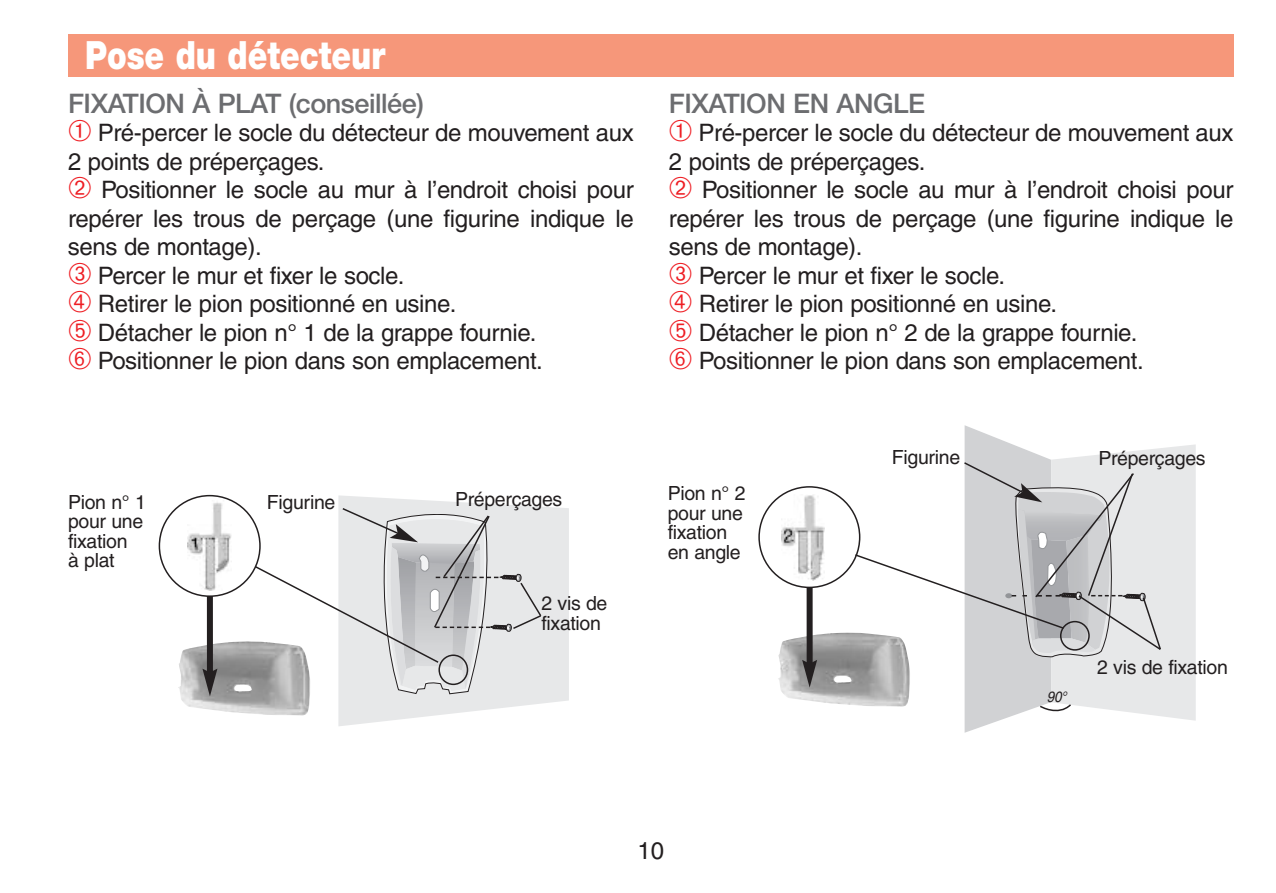
<style>
.page{position:relative;width:1276px;height:893px;background:#fff}
.page>*{position:absolute;margin:0;border:0;box-sizing:border-box;transform-origin:0 0}
.t1{font:900 39px "Helvetica Neue";color:#fff;scale:.8 1}
.t2{font:500 27px "Helvetica Neue";letter-spacing:-.015em;color:#6c6d70}
.t3{font:24px/28.5px "Helvetica";letter-spacing:-.015em;color:#231f20}
.t4{font:19.5px/19.5px "Helvetica";letter-spacing:-.015em;color:#231f20}
.t5{font:italic 15px "Helvetica";color:#231f20;scale:.9 1}
.s1{color:#ee1d23}
</style>
<div class="page">
<img style="left:782px;top:494px;width:42px;height:86px">
<div style="left:758px;top:486px;width:102px;height:102px;border:3px solid #231f20;border-radius:50%"></div>
<img style="left:778px;top:633px;width:75px;height:72px">
<div style="left:806px;top:587px;width:6px;height:78px;background:#231f20"></div>
<svg style="left:802px;top:660px;width:15px;height:28px"></svg>
<svg style="left:853px;top:425px;width:342px;height:308px"></svg>
<div style="left:68px;top:34px;width:1165px;height:43px;background:#f6977a"></div>
<svg style="left:338px;top:495px;width:231px;height:231px;fill:#e7e8e9"></svg>
<img style="left:188px;top:501px;width:44px;height:90px">
<div style="left:159px;top:495px;width:102px;height:102px;border:3px solid #231f20;border-radius:50%"></div>
<svg style="left:253px;top:507px;width:290px;height:187px"></svg>
<img style="left:178px;top:641px;width:133px;height:75px">
<div style="left:207px;top:596px;width:6px;height:78px;background:#231f20"></div>
<svg style="left:202px;top:669px;width:15px;height:27px"></svg>
<h1 class="t1" style="left:85px;top:41px;width:377px">Pose du détecteur</h1>
<p class="t2" style="left:68px;top:94px;width:357px">FIXATION À PLAT (conseillée)</p>
<p class="t3" style="left:68px;top:121px;width:567px"><span class="s1">➀</span> Pré-percer le socle du détecteur de mouvement aux 2 points de préperçages.<br><span class="s1">➁</span> Positionner le socle au mur à l’endroit choisi pour repérer les trous de perçage (une figurine indique le sens de montage).<br><span class="s1">➂</span> Percer le mur et fixer le socle.<br><span class="s1">➃</span> Retirer le pion positionné en usine.<br><span class="s1">➄</span> Détacher le pion n° 1 de la grappe fournie.<br><span class="s1">➅</span> Positionner le pion dans son emplacement.</p>
<p class="t4" style="left:68px;top:494px;width:79px">Pion n° 1</p>
<p class="t4" style="left:267px;top:495px;width:70px">Figurine</p>
<p class="t4" style="left:455px;top:492px;width:109px">Préperçages</p>
<p class="t4" style="left:68px;top:514px;width:77px">pour une fixation<br>à plat</p>
<p class="t4" style="left:541px;top:595px;width:67px">2 vis de fixation</p>
<p class="t2" style="left:669px;top:94px;width:258px">FIXATION EN ANGLE</p>
<p class="t3" style="left:669px;top:121px;width:566px"><span class="s1">➀</span> Pré-percer le socle du détecteur de mouvement aux 2 points de préperçages.<br><span class="s1">➁</span> Positionner le socle au mur à l’endroit choisi pour repérer les trous de perçage (une figurine indique le sens de montage).<br><span class="s1">➂</span> Percer le mur et fixer le socle.<br><span class="s1">➃</span> Retirer le pion positionné en usine.<br><span class="s1">➄</span> Détacher le pion n° 2 de la grappe fournie.<br><span class="s1">➅</span> Positionner le pion dans son emplacement.</p>
<p class="t4" style="left:668px;top:485px;width:79px">Pion n° 2 pour une fixation en angle</p>
<p class="t4" style="left:892px;top:449px;width:70px">Figurine</p>
<p class="t4" style="left:1098px;top:451px;width:109px">Préperçages</p>
<p class="t5" style="left:1046px;top:692px;width:24px">90°</p>
<p class="t4" style="left:1097px;top:660px;width:132px">2 vis de fixation</p>
<p class="t3" style="left:637px;top:839px;width:28px">10</p>
</div>
